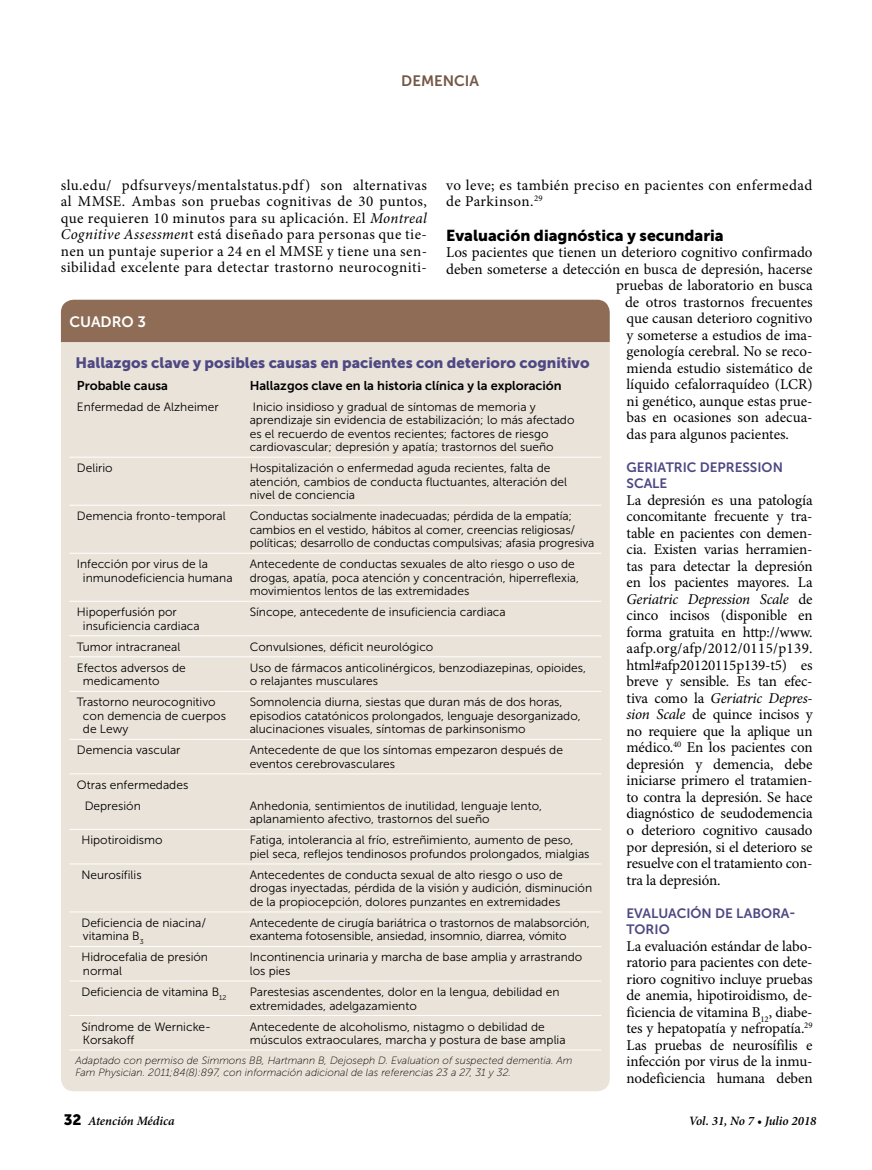
<style>
.page{position:relative;width:872px;height:1170px;background:#fff}
.page>*{position:absolute;margin:0;border:0;box-sizing:border-box;transform-origin:0 0}
.t1{font:15.75px "Museo Sans 900";color:#000}
.t2{font:15px/16.5px "Minion Pro";color:#000;text-align:justify}
.t3{font:15px/16.5px "Minion Pro";letter-spacing:.03em;color:#000}
.t4{font:15px "Museo Sans 900";color:#4e4883}
.t5{font:15px "Museo Sans 700";color:#745846}
.t6{font:15px "Museo Sans 700";color:#fff}
.t7{font:13.5px/16.5px "Museo Sans 700";color:#4e4883}
.t8{font:12.75px "Museo Sans 700";color:#000}
.t9{font:italic 600 12.75px "Minion Pro";letter-spacing:-.005em;color:#000}
.t10{font:12px/13.5px "Museo Sans 300";color:#000}
.t11{font:italic 10.5px/12px "Museo Sans 100";color:#000}
.s1{font-style:italic}
.s2{font-family:"Museo Sans 900";font-weight:400;font-style:normal;font-size:15px}
</style>
<div class="page">
<div style="left:61px;top:300px;width:549px;height:42px;background:#8e6c56"></div>
<div style="left:61px;top:342px;width:549px;height:749px;background:#eae3da"></div>
<hr style="left:69px;top:457px;width:175px;height:1px;background:#fff">
<hr style="left:244px;top:457px;width:357px;height:1px;background:#fff">
<hr style="left:69px;top:505px;width:175px;height:1px;background:#fff">
<hr style="left:244px;top:505px;width:357px;height:1px;background:#fff">
<hr style="left:69px;top:553px;width:175px;height:1px;background:#fff">
<hr style="left:244px;top:553px;width:357px;height:1px;background:#fff">
<hr style="left:69px;top:601px;width:175px;height:1px;background:#fff">
<hr style="left:244px;top:601px;width:357px;height:1px;background:#fff">
<hr style="left:69px;top:635px;width:175px;height:1px;background:#fff">
<hr style="left:244px;top:635px;width:357px;height:1px;background:#fff">
<hr style="left:69px;top:656px;width:175px;height:1px;background:#fff">
<hr style="left:244px;top:656px;width:357px;height:1px;background:#fff">
<hr style="left:69px;top:691px;width:175px;height:1px;background:#fff">
<hr style="left:244px;top:691px;width:357px;height:1px;background:#fff">
<hr style="left:69px;top:739px;width:175px;height:1px;background:#fff">
<hr style="left:244px;top:739px;width:357px;height:1px;background:#fff">
<hr style="left:69px;top:773px;width:175px;height:1px;background:#fff">
<hr style="left:244px;top:773px;width:357px;height:1px;background:#fff">
<hr style="left:69px;top:829px;width:175px;height:1px;background:#fff">
<hr style="left:244px;top:829px;width:357px;height:1px;background:#fff">
<hr style="left:69px;top:863px;width:175px;height:1px;background:#fff">
<hr style="left:244px;top:863px;width:357px;height:1px;background:#fff">
<hr style="left:69px;top:911px;width:175px;height:1px;background:#fff">
<hr style="left:244px;top:911px;width:357px;height:1px;background:#fff">
<hr style="left:69px;top:946px;width:175px;height:1px;background:#fff">
<hr style="left:244px;top:946px;width:357px;height:1px;background:#fff">
<hr style="left:69px;top:980px;width:175px;height:1px;background:#fff">
<hr style="left:244px;top:980px;width:357px;height:1px;background:#fff">
<hr style="left:69px;top:1015px;width:175px;height:1px;background:#fff">
<hr style="left:244px;top:1015px;width:357px;height:1px;background:#fff">
<hr style="left:69px;top:1049px;width:175px;height:1px;background:#fff">
<hr style="left:244px;top:1049px;width:357px;height:1px;background:#fff">
<p class="t5" style="left:401px;top:72px;width:79px">DEMENCIA</p>
<p class="t2" style="left:61px;top:177px;width:368px">slu.edu/ pdfsurveys/mentalstatus.pdf) son alternativas al MMSE. Ambas son pruebas cognitivas de 30 puntos, que requieren 10 minutos para su aplicación. El <span class="s1">Montreal Cognitive Assessmen</span>t está diseñado para personas que tie&shy;nen un puntaje superior a 24 en el MMSE y tiene una sen&shy;sibilidad excelente para detectar trastorno neurocogniti-</p>
<p class="t3" style="left:446px;top:177px;width:368px">vo leve; es también preciso en pacientes con enfermedad de Parkinson.<sup>29</sup></p>
<h1 class="t1" style="left:446px;top:226px;width:279px">Evaluación diagnóstica y secundaria</h1>
<p class="t2" style="left:446px;top:244px;width:368px">Los pacientes que tienen un deterioro cognitivo confirmado</p>
<p class="t2" style="left:446px;top:261px;width:368px">deben someterse a detección en busca de depresión, hacerse</p>
<p class="t2" style="left:616px;top:277px;width:198px">pruebas de laboratorio en busca</p>
<p class="t2" style="left:625px;top:294px;width:189px">de otros trastornos frecuentes</p>
<p class="t2" style="left:626px;top:310px;width:187px">que causan deterioro cognitivo</p>
<p class="t2" style="left:626px;top:327px;width:187px">y someterse a estudios de ima-</p>
<p class="t2" style="left:626px;top:343px;width:188px">genología cerebral. No se reco-</p>
<p class="t2" style="left:626px;top:360px;width:188px">mienda estudio sistemático de</p>
<p class="t2" style="left:626px;top:376px;width:188px">líquido cefalorraquídeo (LCR)</p>
<p class="t2" style="left:626px;top:393px;width:187px">ni genético, aunque estas prue-</p>
<p class="t2" style="left:626px;top:409px;width:188px">bas en ocasiones son adecua-</p>
<p class="t2" style="left:626px;top:426px;width:164px">das para algunos pacientes.</p>
<p class="t7" style="left:626px;top:459px;width:158px">GERIATRIC DEPRESSION<br>SCALE</p>
<p class="t2" style="left:626px;top:492px;width:188px">La depresión es una patología concomitante frecuente y tra&shy;table en pacientes con demen&shy;cia. Existen varias herramien&shy;tas para detectar la depresión en los pacientes mayores. La <span class="s1">Geriatric Depression Scale</span> de cinco incisos (disponible en forma gratuita en http://www. aafp.org/afp/2012/0115/p139. html#afp20120115p139-t5) es breve y sensible. Es tan efec&shy;tiva como la <span class="s1">Geriatric Depres&shy;sion Scale</span> de quince incisos y no requiere que la aplique un médico.<sup>40</sup> En los pacientes con depresión y demencia, debe iniciarse primero el tratamien&shy;to contra la depresión. Se hace diagnóstico de seudodemencia o deterioro cognitivo causado por depresión, si el deterioro se resuelve con el tratamiento con&shy;tra la depresión.</p>
<p class="t7" style="left:626px;top:904px;width:171px">EVALUACIÓ N DE LABORA-<br>TORIO</p>
<p class="t2" style="left:626px;top:937px;width:188px">La evaluación estándar de labo&shy;ratorio para pacientes con dete&shy;rioro cognitivo incluye pruebas de anemia, hipotiroidismo, de&shy;ficiencia de vitamina B<sub>12</sub>, diabe&shy;tes y hepatopatía y nefropatía.<sup>29<br></sup>Las pruebas de neurosífilis e infección por virus de la inmu&shy;nodeficiencia humana deben</p>
<p class="t6" style="left:69px;top:313px;width:78px">CUADRO 3</p>
<p class="t4" style="left:75px;top:354px;width:515px">Hallazgos clave y posibles causas en pacientes con deterioro cognitivo</p>
<p class="t8" style="left:77px;top:378px;width:93px">Probable causa</p>
<p class="t8" style="left:250px;top:378px;width:313px">Hallazgos clave en la historia clínica y la exploración</p>
<p class="t10" style="left:77px;top:400px;width:143px">Enfermedad de Alzheimer</p>
<p class="t10" style="left:250px;top:400px;width:326px">Inicio insidioso y gradual de síntomas de memoria y aprendizaje sin evidencia de estabilización; lo más afectado es el recuerdo de eventos recientes; factores de riesgo cardiovascular; depresión y apatía; trastornos del sueño</p>
<p class="t10" style="left:77px;top:461px;width:37px">Delirio</p>
<p class="t10" style="left:250px;top:461px;width:319px">Hospitalización o enfermedad aguda recientes, falta de atención, cambios de conducta fluctuantes, alteración del nivel de conciencia</p>
<p class="t10" style="left:77px;top:509px;width:150px">Demencia fronto-temporal</p>
<p class="t10" style="left:250px;top:509px;width:346px">Conductas socialmente inadecuadas; pérdida de la empatía; cambios en el vestido, hábitos al comer, creencias religiosas/ políticas; desarrollo de conductas compulsivas; afasia progresiva</p>
<p class="t10" style="left:83px;top:557px;width:151px;text-indent:-6px">Infección por virus de la inmunodeficiencia humana</p>
<p class="t10" style="left:250px;top:557px;width:331px">Antecedente de conductas sexuales de alto riesgo o uso de drogas, apatía, poca atención y concentración, hiperreflexia, movimientos lentos de las extremidades</p>
<p class="t10" style="left:83px;top:605px;width:118px;text-indent:-6px">Hipoperfusión por insuficiencia cardiaca</p>
<p class="t10" style="left:250px;top:605px;width:257px">Síncope, antecedente de insuficiencia cardiaca</p>
<p class="t10" style="left:77px;top:640px;width:105px">Tumor intracraneal</p>
<p class="t10" style="left:250px;top:640px;width:185px">Convulsiones, déficit neurológico</p>
<p class="t10" style="left:83px;top:661px;width:104px;text-indent:-6px">Efectos adversos de medicamento</p>
<p class="t10" style="left:250px;top:661px;width:338px">Uso de fármacos anticolinérgicos, benzodiazepinas, opioides, o relajantes musculares</p>
<p class="t10" style="left:83px;top:695px;width:145px;text-indent:-6px">Trastorno neurocognitivo con demencia de cuerpos de Lewy</p>
<p class="t10" style="left:250px;top:695px;width:332px">Somnolencia diurna, siestas que duran más de dos horas, episodios catatónicos prolongados, lenguaje desorganizado, alucinaciones visuales, síntomas de parkinsonismo</p>
<p class="t10" style="left:77px;top:743px;width:105px">Demencia vascular</p>
<p class="t10" style="left:250px;top:743px;width:315px">Antecedente de que los síntomas empezaron después de eventos cerebrovasculares</p>
<p class="t10" style="left:85px;top:774px;width:105px;line-height:21px;text-indent:-8px">Otras enfermedades<br>Depresión</p>
<p class="t10" style="left:250px;top:799px;width:294px">Anhedonia, sentimientos de inutilidad, lenguaje lento, aplanamiento afectivo, trastornos del sueño</p>
<p class="t10" style="left:81px;top:833px;width:83px">Hipotiroidismo</p>
<p class="t10" style="left:250px;top:833px;width:341px">Fatiga, intolerancia al frío, estreñimiento, aumento de peso, piel seca, reflejos tendinosos profundos prolongados, mialgias</p>
<p class="t10" style="left:81px;top:868px;width:62px">Neurosífilis</p>
<p class="t10" style="left:250px;top:868px;width:344px">Antecedentes de conducta sexual de alto riesgo o uso de drogas inyectadas, pérdida de la visión y audición, disminución de la propiocepción, dolores punzantes en extremidades</p>
<p class="t10" style="left:81px;top:916px;width:126px">Deficiencia de niacina/ vitamina B<sub>3</sub></p>
<p class="t10" style="left:250px;top:916px;width:341px">Antecedente de cirugía bariátrica o trastornos de malabsorción, exantema fotosensible, ansiedad, insomnio, diarrea, vómito</p>
<p class="t10" style="left:81px;top:950px;width:128px">Hidrocefalia de presión normal</p>
<p class="t10" style="left:250px;top:950px;width:334px">Incontinencia urinaria y marcha de base amplia y arrastrando los pies</p>
<p class="t10" style="left:81px;top:985px;width:146px">Deficiencia de vitamina B<sub>12</sub></p>
<p class="t10" style="left:250px;top:985px;width:311px">Parestesias ascendentes, dolor en la lengua, debilidad en extremidades, adelgazamiento</p>
<p class="t10" style="left:81px;top:1019px;width:131px">Síndrome de Wernicke-<br>Korsakoff</p>
<p class="t10" style="left:250px;top:1019px;width:317px">Antecedente de alcoholismo, nistagmo o debilidad de músculos extraoculares, marcha y postura de base amplia</p>
<p class="t11" style="left:75px;top:1054px;width:498px">Adaptado con permiso de Simmons BB, Hartmann B, Dejoseph D. Evaluation of suspected dementia. Am<br>Fam Physician. 2011;84(8):897, con información adicional de las referencias 23 a 27, 31 y 32.</p>
<p class="t9" style="left:64px;top:1113px;width:112px"><span class="s2">32</span> Atención Médica</p>
<p class="t9" style="left:689px;top:1113px;width:129px">Vol. 31, No 7 • Julio 2018</p>
</div>
